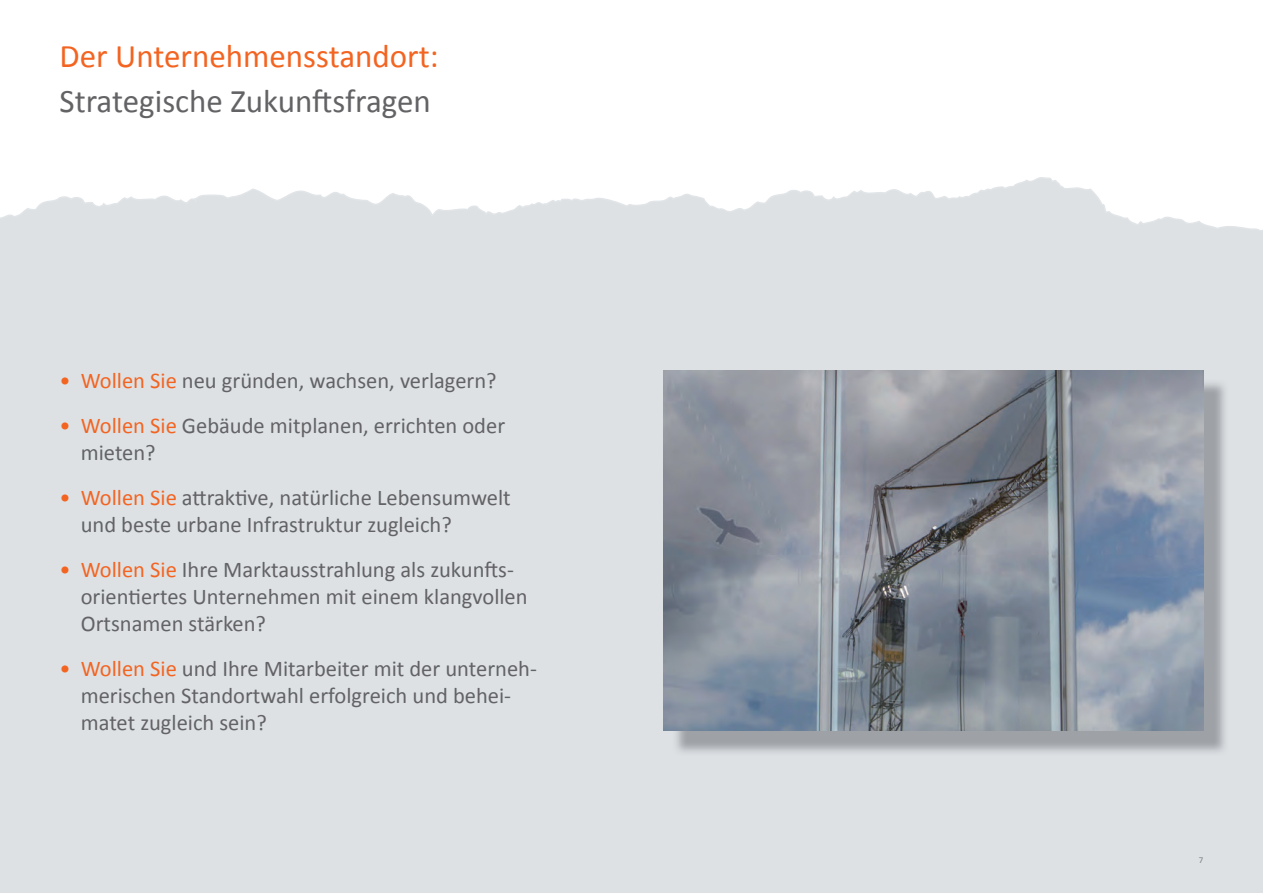
<style>
.page{position:relative;width:1263px;height:893px;background:#fff}
.page>*{position:absolute;margin:0;border:0;box-sizing:border-box;transform-origin:0 0}
.t1{font:33px "Calibri";color:#636366}
.t2{font:33px "Calibri";color:#f36421}
.t3{font:22.5px/27px "Calibri";color:#636366}
.t4{font:9px "Calibri";color:#808285}
.s1{color:#f36421}
</style>
<div class="page">
<div style="left:0;top:177px;width:1263px;height:716px;background:#dde1e4"></div>
<img style="left:672px;top:380px;width:556px;height:375px">
<img style="left:663px;top:371px;width:540px;height:360px">
<h1 class="t2" style="left:60px;top:35px;width:381px">Der Unternehmensstandort:</h1>
<h1 class="t1" style="left:60px;top:80px;width:373px">Strategische Zukunftsfragen</h1>
<p class="t3" style="left:60px;top:367px;width:439px"><span class="s1">• Wollen Sie</span> neu gründen, wachsen, verlagern?</p>
<p class="t3" style="left:81px;top:412px;width:426px;text-indent:-21px"><span class="s1">• Wollen Sie</span> Gebäude mitplanen, errichten oder mieten?</p>
<p class="t3" style="left:81px;top:484px;width:431px;text-indent:-21px"><span class="s1">• Wollen Sie</span> attraktive, natürliche Lebensumwelt und beste urbane Infrastruktur zugleich?</p>
<p class="t3" style="left:81px;top:556px;width:448px;text-indent:-21px"><span class="s1">• Wollen Sie</span> Ihre Marktausstrahlung als zukunfts&shy;orientiertes Unternehmen mit einem klangvollen<br>Ortsnamen stärken?</p>
<p class="t3" style="left:81px;top:655px;width:458px;text-indent:-21px"><span class="s1">• Wollen Sie</span> und Ihre Mitarbeiter mit der unterneh&shy;merischen Standortwahl erfolgreich und behei&shy;matet zugleich sein?</p>
<p class="t4" style="left:1199px;top:854px;width:6px">7</p>
</div>
